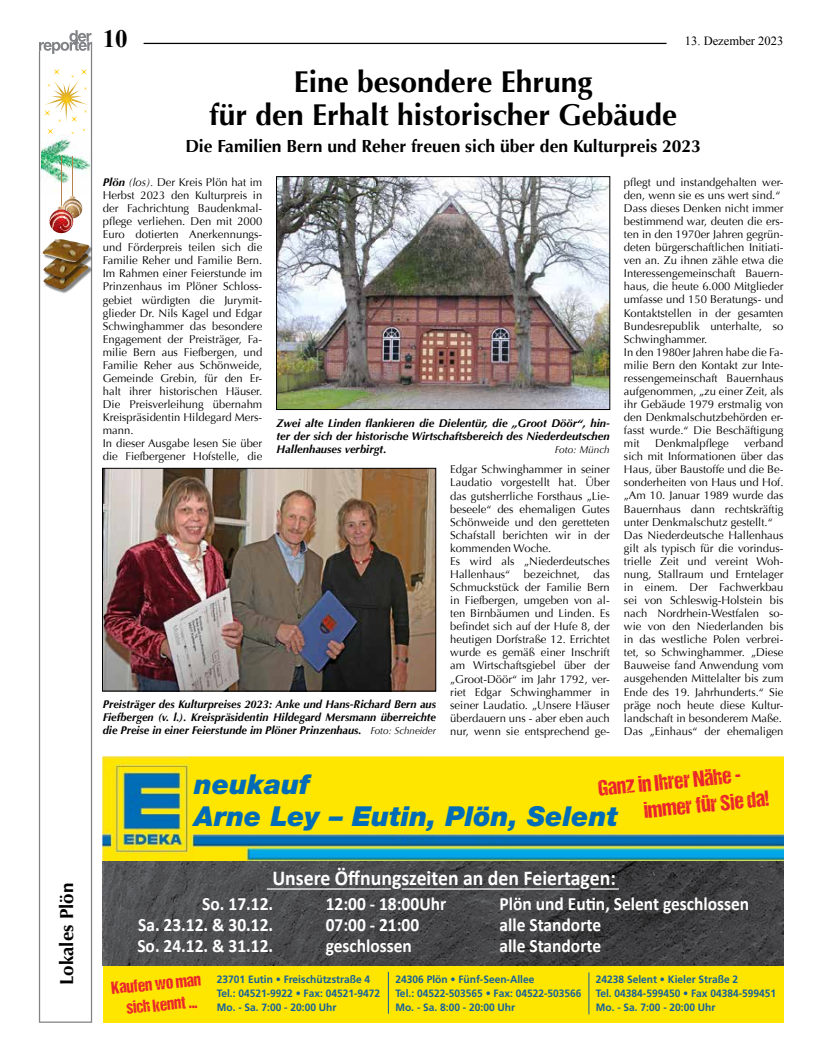
<style>
.page{position:relative;width:819px;height:1053px;background:#fff}
.page>*{position:absolute;margin:0;border:0;box-sizing:border-box;transform-origin:0 0}
.t1{font:700 30px/32.5px "Optima";color:#000;text-align:center}
.t2{font:italic 900 27.5px/31.2px "Helvetica Neue";color:#006cb7}
.t3{font:700 25px "Times New Roman";color:#000}
.t4{font:22.5px/25.9px "DCC Ash";color:#ea202d}
.t5{font:700 21.25px "Calibri";color:#fff;scale:.93 1}
.t6{font:700 18.75px "Calibri";color:#fff;scale:.93 1}
.t7{font:700 18.75px "Optima";color:#000}
.t8{font:700 17.5px "Optima";color:#000}
.t9{font:17.5px/21.1px "DCC Ash";color:#ea202d;text-align:center}
.t10{font:12.5px "Times New Roman";color:#000}
.t11{font:11.25px/13px "Optima";color:#000}
.t12{font:italic 700 11.25px/13px "Optima";color:#000;text-align:justify}
.t13{font:700 10.62px/13.8px "Frutiger";color:#125f9f;scale:.96 1}
.t14{font:italic 10px "Optima";color:#000}
.s1{font-weight:700;font-style:italic}
.s2{font-style:italic}
.s3{font-weight:400;font-size:10px}
</style>
<div class="page">
<hr style="left:144px;top:43px;width:522px;height:1px;background:#000">
<div style="left:103px;top:964px;width:680px;height:58px;background:#ffe600"></div>
<hr style="left:388px;top:971px;width:1px;height:42px;background:#125f9f">
<hr style="left:588px;top:972px;width:1px;height:42px;background:#125f9f">
<img style="left:103px;top:860px;width:680px;height:105px">
<img style="left:103px;top:756px;width:680px;height:104px">
<div style="left:189px;top:756px;width:594px;height:77px;background:#ffe600"></div>
<hr style="left:267px;top:888px;width:123px;height:1px;background:#fff">
<hr style="left:402px;top:888px;width:177px;height:1px;background:#fff">
<svg style="left:590px;top:888px;width:28px;height:1px"></svg>
<img style="left:104px;top:470px;width:330px;height:219px">
<div style="left:102px;top:468px;width:334px;height:223px;border:1px solid #000"></div>
<img style="left:278px;top:178px;width:330px;height:230px">
<div style="left:276px;top:176px;width:334px;height:234px;border:1px solid #000"></div>
<svg style="left:39px;top:54px;width:53px;height:968px"></svg>
<svg style="left:39px;top:30px;width:53px;height:24px"></svg>
<div style="left:44px;top:261px;width:48px;height:32px;background:#000;opacity:.5"></div>
<img style="left:43px;top:278px;width:45px;height:11px">
<svg style="left:43px;top:69px;width:47px;height:65px"></svg>
<div style="left:44px;top:250px;width:48px;height:32px;background:#000;opacity:.5"></div>
<img style="left:43px;top:262px;width:45px;height:16px">
<div style="left:44px;top:240px;width:48px;height:26px;background:#000;opacity:.5"></div>
<img style="left:43px;top:239px;width:46px;height:23px">
<img style="left:42px;top:134px;width:48px;height:60px">
<hr style="left:72px;top:156px;width:1px;height:39px;background:#b4854b">
<img style="left:76px;top:199px;width:6px;height:19px">
<img style="left:76px;top:201px;width:6px;height:14px">
<hr style="left:61px;top:156px;width:1px;height:49px;background:#b4854b">
<img style="left:49px;top:209px;width:24px;height:24px">
<svg style="left:50px;top:194px;width:26px;height:36px"></svg>
<p class="t7" style="left:56px;top:985px;width:104px;rotate:-90deg">Lokales Plön</p>
<p class="t3" style="left:103px;top:21px;width:26px">10</p>
<p class="t10" style="left:685px;top:32px;width:100px">13. Dezember 2023</p>
<p class="t1" style="left:209px;top:66px;width:469px">Eine besondere Ehrung<br>für den Erhalt historischer Gebäude</p>
<p class="t8" style="left:185px;top:136px;width:517px">Die Familien Bern und Reher freuen sich über den Kulturpreis 2023</p>
<p class="t11" style="left:103px;top:176px;width:161px"><span class="s1">Plön</span> <span class="s2">(los).</span> Der Kreis Plön hat im<br>Herbst 2023 den Kulturpreis in der Fachrichtung Baudenkmal&shy;pflege verliehen. Den mit 2000<br>Euro dotierten Anerkennungs&shy;und Förderpreis teilen sich die<br>Familie Reher und Familie Bern.<br>Im Rahmen einer Feierstunde im<br>Prinzenhaus im Plöner Schloss&shy;gebiet würdigten die Jurymit&shy;glieder Dr. Nils Kagel und Edgar<br>Schwinghammer das besondere<br>Engagement der Preisträger, Fa&shy;milie Bern aus Fiefbergen, und<br>Familie Reher aus Schönweide,<br>Gemeinde Grebin, für den Er&shy;halt ihrer historischen Häuser.<br>Die Preisverleihung übernahm<br>Kreispräsidentin Hildegard Mers&shy;mann.<br>In dieser Ausgabe lesen Sie über die Fiefbergener Hofstelle, die</p>
<p class="t11" style="left:450px;top:463px;width:161px">Edgar Schwinghammer in seiner<br>Laudatio vorgestellt hat. Über das gutsherrliche Forsthaus „Lie&shy;beseele“ des ehemaligen Gutes<br>Schönweide und den geretteten<br>Schafstall berichten wir in der kommenden Woche.<br>Es wird als „Niederdeutsches<br>Hallenhaus“ bezeichnet, das<br>Schmuckstück der Familie Bern in Fiefbergen, umgeben von al&shy;ten Birnbäumen und Linden. Es befindet sich auf der Hufe 8, der heutigen Dorfstraße 12. Errichtet wurde es gemäß einer Inschrift am Wirtschaftsgiebel über der „Groot-Döör“ im Jahr 1792, ver&shy;riet Edgar Schwinghammer in seiner Laudatio. „Unsere Häuser überdauern uns - aber eben auch nur, wenn sie entsprechend ge-</p>
<p class="t11" style="left:624px;top:176px;width:161px">pflegt und instandgehalten wer&shy;den, wenn sie es uns wert sind.“<br>Dass dieses Denken nicht immer bestimmend war, deuten die ers&shy;ten in den 1970er Jahren gegrün&shy;deten bürgerschaftlichen Initiati&shy;ven an. Zu ihnen zähle etwa die<br>Interessengemeinschaft Bauern&shy;haus, die heute 6.000 Mitglieder umfasse und 150 Beratungs- und<br>Kontaktstellen in der gesamten<br>Bundesrepublik unterhalte, so<br>Schwinghammer.<br>In den 1980er Jahren habe die Fa&shy;milie Bern den Kontakt zur Inte&shy;ressengemeinschaft Bauernhaus aufgenommen, „zu einer Zeit, als ihr Gebäude 1979 erstmalig von den Denkmalschutzbehörden er&shy;fasst wurde.“ Die Beschäftigung mit</p>
<p class="t12" style="left:276px;top:417px;width:335px">Zwei alte Linden flankieren die Dielentür, die „Groot Döör“, hin&shy;ter der sich der historische Wirtschaftsbereich des Niederdeutschen Hallenhauses verbirgt.</p>
<p class="t11" style="left:655px;top:437px;width:75px">Denkmalpflege</p>
<p class="t11" style="left:624px;top:437px;width:161px;text-indent:120px">verband sich mit Informationen über das<br>Haus, über Baustoffe und die Be&shy;sonderheiten von Haus und Hof. „Am 10. Januar 1989 wurde das<br>Bauernhaus dann rechtskräftig unter Denkmalschutz gestellt.“<br>Das Niederdeutsche Hallenhaus gilt als typisch für die vorindus&shy;trielle Zeit und vereint Woh&shy;nung, Stallraum und Erntelager in einem. Der Fachwerkbau sei von Schleswig-Holstein bis nach Nordrhein-Westfalen so&shy;wie von den Niederlanden bis in das westliche Polen verbrei&shy;tet, so Schwinghammer. „Diese<br>Bauweise fand Anwendung vom ausgehenden Mittelalter bis zum<br>Ende des 19. Jahrhunderts.“ Sie präge noch heute diese Kultur&shy;landschaft in besonderem Maße.<br>Das „Einhaus“ der ehemaligen</p>
<p class="t14" style="left:554px;top:444px;width:57px">Foto: Münch</p>
<p class="t12" style="left:103px;top:698px;width:335px">Preisträger des Kulturpreises 2023: Anke und Hans-Richard Bern aus Fiefbergen (v. l.). Kreispräsidentin Hildegard Mersmann überreichte die Preise in einer Feierstunde im Plöner Prinzenhaus. <span class="s3">Foto: Schneider</span></p>
<p class="t4" style="left:640px;top:770px;width:127px;text-indent:-44px;rotate:-5deg">Ganz in Ihrer Nähe - immer für Sie da!</p>
<p class="t2" style="left:194px;top:768px;width:425px">neukauf<br>Arne Ley – Eutin, Plön, Selent</p>
<p class="t5" style="left:272px;top:864px;width:371px">Unsere Öffnungszeiten an den Feiertagen:</p>
<p class="t6" style="left:202px;top:891px;width:78px">So. 17.12.</p>
<p class="t6" style="left:326px;top:891px;width:131px">12:00 - 18:00Uhr</p>
<p class="t6" style="left:499px;top:891px;width:270px">Plön und Eutin, Selent geschlossen</p>
<p class="t6" style="left:138px;top:913px;width:147px">Sa. 23.12. &amp; 30.12.</p>
<p class="t6" style="left:326px;top:913px;width:102px">07:00 - 21:00</p>
<p class="t6" style="left:499px;top:913px;width:111px">alle Standorte</p>
<p class="t6" style="left:137px;top:934px;width:147px">So. 24.12. &amp; 31.12.</p>
<p class="t6" style="left:326px;top:934px;width:94px">geschlossen</p>
<p class="t6" style="left:499px;top:934px;width:111px">alle Standorte</p>
<p class="t9" style="left:111px;top:976px;width:91px;rotate:-5deg">Kaufen wo man sich kennt ...</p>
<p class="t13" style="left:217px;top:972px;width:172px">23701 Eutin • Freischützstraße 4<br>Tel.: 04521-9922 • Fax: 04521-9472<br>Mo. - Sa. 7:00 - 20:00 Uhr</p>
<p class="t13" style="left:595px;top:972px;width:189px">24238 Selent • Kieler Straße 2<br>Tel. 04384-599450 • Fax 04384-599451<br>Mo. - Sa. 7:00 - 20:00 Uhr</p>
<p class="t13" style="left:395px;top:972px;width:195px">24306 Plön • Fünf-Seen-Allee<br>Tel.: 04522-503565 • Fax: 04522-503566<br>Mo. - Sa. 8:00 - 20:00 Uhr</p>
</div>
